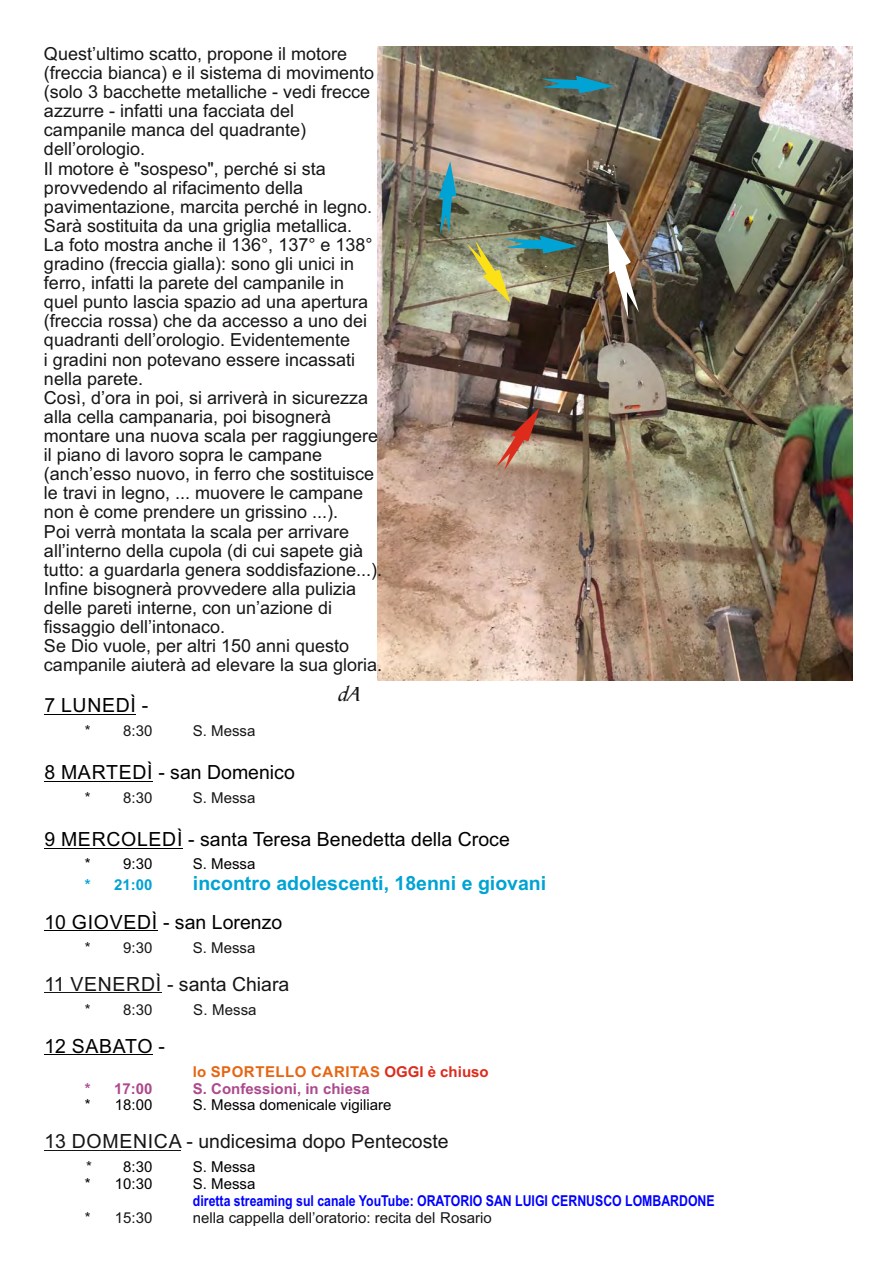
<style>
.page{position:relative;width:893px;height:1263px;background:#fff}
.page>*{position:absolute;margin:0;border:0;box-sizing:border-box;transform-origin:0 0}
.t1{font:21px "Bible Scr T";color:#151616}
.t2{font:19.5px "Arial";color:#000}
.t3{font:19.5px "Arial";color:#151616}
.t4{font:700 19.5px "Arial";color:#00a3d4}
.t5{font:19.5px "Arial";letter-spacing:.025em;color:#000}
.t6{font:18px/19px "Arial";color:#151616}
.t7{font:15px "Arial";color:#151616}
.t8{font:15px "Arial";color:#000}
.t9{font:700 15px "Arial Narrow";color:#00f}
.t10{font:700 15px "Arial";letter-spacing:.035em;color:#e66512}
.t11{font:700 15px "Arial";color:#ad498c}
.t12{font:700 15px "Arial";color:#00a3d4}
.s1{color:#dd2b1c}
.s2{color:#151616}
</style>
<div class="page">
<hr style="left:44px;top:714px;width:92px;height:1px;background:#000">
<hr style="left:44px;top:781px;width:109px;height:1px;background:#000">
<hr style="left:44px;top:848px;width:139px;height:1px;background:#000">
<hr style="left:44px;top:930px;width:114px;height:1px;background:#000">
<hr style="left:44px;top:992px;width:118px;height:1px;background:#151616">
<hr style="left:44px;top:1054px;width:109px;height:1px;background:#000">
<hr style="left:44px;top:1150px;width:137px;height:1px;background:#151616">
<img style="left:377px;top:46px;width:476px;height:635px">
<svg style="left:607px;top:221px;width:32px;height:97px"></svg>
<svg style="left:438px;top:161px;width:18px;height:73px"></svg>
<svg style="left:541px;top:76px;width:73px;height:17px"></svg>
<img style="left:467px;top:236px;width:111px;height:67px">
<svg style="left:496px;top:408px;width:43px;height:62px;background:#9d6a59"></svg>
<p class="t6" style="left:44px;top:46px;width:340px">Quest’ultimo scatto, propone il motore (freccia bianca) e il sistema di movimento (solo 3 bacchette metalliche - vedi frecce azzurre - infatti una facciata del<br>campanile manca del quadrante) dell’orologio.<br>Il motore è "sospeso", perché si sta provvedendo al rifacimento della pavimentazione, marcita perché in legno.<br>Sarà sostituita da una griglia metallica.<br>La foto mostra anche il 136°, 137° e 138° gradino (freccia gialla): sono gli unici in ferro, infatti la parete del campanile in quel punto lascia spazio ad una apertura (freccia rossa) che da accesso a uno dei quadranti dell’orologio. Evidentemente<br>i gradini non potevano essere incassati nella parete.<br>Così, d’ora in poi, si arriverà in sicurezza alla cella campanaria, poi bisognerà montare una nuova scala per raggiungere il piano di lavoro sopra le campane (anch’esso nuovo, in ferro che sostituisce le travi in legno, ... muovere le campane non è come prendere un grissino ...).<br>Poi verrà montata la scala per arrivare all’interno della cupola (di cui sapete già tutto: a guardarla genera soddisfazione...).<br>Infine bisognerà provvedere alla pulizia delle pareti interne, con un’azione di fissaggio dell’intonaco.<br>Se Dio vuole, per altri 150 anni questo campanile aiuterà ad elevare la sua gloria.</p>
<p class="t1" style="left:338px;top:687px;width:23px">dA</p>
<p class="t2" style="left:44px;top:698px;width:105px">7 LUNEDÌ -</p>
<p class="t7" style="left:85px;top:725px;width:69px">* 8:30</p>
<p class="t7" style="left:193px;top:725px;width:64px">S. Messa</p>
<p class="t2" style="left:44px;top:765px;width:252px">8 MARTEDÌ - san Domenico</p>
<p class="t7" style="left:85px;top:792px;width:69px">* 8:30</p>
<p class="t7" style="left:193px;top:792px;width:64px">S. Messa</p>
<p class="t2" style="left:44px;top:832px;width:467px">9 MERCOLEDÌ - santa Teresa Benedetta della Croce</p>
<p class="t8" style="left:85px;top:858px;width:69px">* 9:30</p>
<p class="t8" style="left:193px;top:858px;width:64px">S. Messa</p>
<p class="t12" style="left:85px;top:879px;width:69px">* 21:00</p>
<p class="t4" style="left:193px;top:876px;width:355px">incontro adolescenti, 18enni e giovani</p>
<p class="t2" style="left:44px;top:914px;width:239px">10 GIOVEDÌ - san Lorenzo</p>
<p class="t7" style="left:85px;top:942px;width:69px">* 9:30</p>
<p class="t7" style="left:193px;top:942px;width:64px">S. Messa</p>
<p class="t3" style="left:44px;top:976px;width:247px">11 VENERDÌ - santa Chiara</p>
<p class="t7" style="left:85px;top:1004px;width:69px">* 8:30</p>
<p class="t7" style="left:193px;top:1004px;width:65px">S. Messa</p>
<p class="t5" style="left:44px;top:1038px;width:122px">12 SABATO -</p>
<p class="t10" style="left:193px;top:1066px;width:297px">lo SPORTELLO CARITAS <span class="s1">OGGI è chiuso</span></p>
<p class="t11" style="left:85px;top:1083px;width:69px">* 17:00</p>
<p class="t11" style="left:193px;top:1083px;width:178px">S. Confessioni, in chiesa</p>
<p class="t8" style="left:85px;top:1099px;width:69px">* 18:00</p>
<p class="t8" style="left:193px;top:1099px;width:200px">S. Messa domenicale vigiliare</p>
<p class="t3" style="left:44px;top:1134px;width:406px">13 DOMENICA - undicesima dopo Pentecoste</p>
<p class="t8" style="left:86px;top:1161px;width:68px"><span class="s2">*</span> 8:30</p>
<p class="t8" style="left:193px;top:1161px;width:64px">S. Messa</p>
<p class="t8" style="left:85px;top:1178px;width:69px">* 10:30</p>
<p class="t8" style="left:193px;top:1178px;width:64px">S. Messa</p>
<p class="t9" style="left:193px;top:1195px;width:523px">diretta streaming sul canale YouTube: ORATORIO SAN LUIGI CERNUSCO LOMBARDONE</p>
<p class="t7" style="left:85px;top:1212px;width:69px">* 15:30</p>
<p class="t7" style="left:193px;top:1212px;width:301px">nella cappella dell’oratorio: recita del Rosario</p>
</div>
